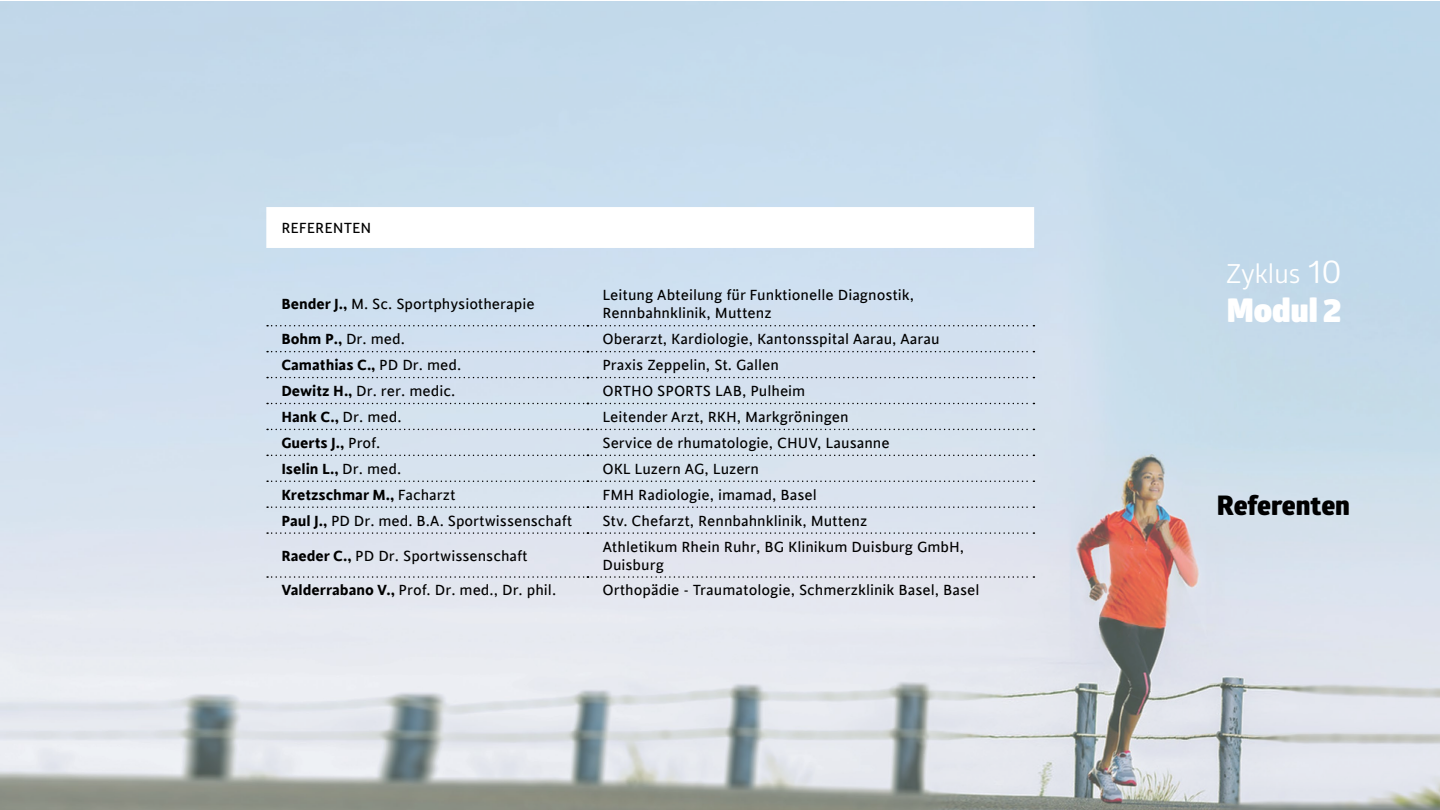
<style>
.page{position:relative;width:1440px;height:810px;background:#fff}
.page>*{position:absolute;margin:0;border:0;box-sizing:border-box;transform-origin:0 0}
.t1{font:900 32.78px "Glober";color:#fff}
.Absatzformat_4{font:800 27px "Glober";color:#000}
.t2{font:26.25px "Glober";color:#fff}
.Tabellentext_formatiert{font:16.5px/18px "Cinta";color:#000}
.Tabellentext_formatiert-2{font:700 16.5px "Cinta";color:#000}
.s1{font-weight:700}
.s2{font-weight:400}
.s3{font-size:32.78px}
</style>
<div class="page">
<img style="left:0;top:1px;width:1440px;height:809px">
<svg style="left:266px;top:207px;width:768px;height:41px"></svg>
<svg style="left:267px;top:377px;width:767px;height:1px"></svg>
<svg style="left:267px;top:403px;width:767px;height:1px"></svg>
<svg style="left:267px;top:429px;width:767px;height:1px"></svg>
<svg style="left:267px;top:455px;width:767px;height:1px"></svg>
<svg style="left:267px;top:481px;width:767px;height:1px"></svg>
<svg style="left:267px;top:506px;width:767px;height:2px;background:#b3bbc5"></svg>
<svg style="left:267px;top:532px;width:767px;height:2px;background:#b6bbc5"></svg>
<svg style="left:267px;top:576px;width:767px;height:2px;background:#babdc4"></svg>
<svg style="left:267px;top:325px;width:767px;height:1px"></svg>
<svg style="left:267px;top:351px;width:767px;height:1px"></svg>
<p class="Tabellentext_formatiert" style="left:281px;top:219px;width:92px">REFERENTEN</p>
<p class="Tabellentext_formatiert" style="left:281px;top:296px;width:255px"><span class="s1">Bender J.,</span> M. Sc. Sportphysiotherapie</p>
<p class="Tabellentext_formatiert" style="left:602px;top:287px;width:313px">Leitung Abteilung für Funktionelle Diagnostik,<br>Rennbahnklinik, Muttenz</p>
<p class="Tabellentext_formatiert-2" style="left:281px;top:329px;width:125px">Bohm P., <span class="s2">Dr. med.</span></p>
<p class="Tabellentext_formatiert" style="left:602px;top:330px;width:339px">Oberarzt, Kardiologie, Kantonsspital Aarau, Aarau</p>
<p class="Tabellentext_formatiert-2" style="left:281px;top:355px;width:181px">Camathias C., <span class="s2">PD Dr. med.</span></p>
<p class="Tabellentext_formatiert" style="left:602px;top:356px;width:178px">Praxis Zeppelin, St. Gallen</p>
<p class="Tabellentext_formatiert" style="left:281px;top:382px;width:175px"><span class="s1">Dewitz H.,</span> Dr. rer. medic.</p>
<p class="Tabellentext_formatiert" style="left:602px;top:382px;width:204px">ORTHO SPORTS LAB, Pulheim</p>
<p class="Tabellentext_formatiert-2" style="left:281px;top:407px;width:122px">Hank C., <span class="s2">Dr. med.</span></p>
<p class="Tabellentext_formatiert" style="left:602px;top:408px;width:248px">Leitender Arzt, RKH, Markgröningen</p>
<p class="Tabellentext_formatiert-2" style="left:281px;top:433px;width:101px">Guerts J., <span class="s2">Prof.</span></p>
<p class="Tabellentext_formatiert" style="left:602px;top:434px;width:289px">Service de rhumatologie, CHUV, Lausanne</p>
<p class="Tabellentext_formatiert-2" style="left:281px;top:459px;width:121px">Iselin L., <span class="s2">Dr. med.</span></p>
<p class="Tabellentext_formatiert" style="left:602px;top:460px;width:158px">OKL Luzern AG, Luzern</p>
<p class="Tabellentext_formatiert-2" style="left:281px;top:484px;width:176px">Kretzschmar M., <span class="s2">Facharzt</span></p>
<p class="Tabellentext_formatiert" style="left:602px;top:486px;width:216px">FMH Radiologie, imamad, Basel</p>
<p class="Tabellentext_formatiert" style="left:281px;top:512px;width:293px"><span class="s1">Paul J.,</span> PD Dr. med. B.A. Sportwissenschaft</p>
<p class="Tabellentext_formatiert" style="left:602px;top:512px;width:266px">Stv. Chefarzt, Rennbahnklinik, Muttenz</p>
<p class="Tabellentext_formatiert" style="left:281px;top:547px;width:248px"><span class="s1">Raeder C.,</span> PD Dr. Sportwissenschaft</p>
<p class="Tabellentext_formatiert" style="left:602px;top:538px;width:363px">Athletikum Rhein Ruhr, BG Klinikum Duisburg GmbH,<br>Duisburg</p>
<p class="Tabellentext_formatiert" style="left:281px;top:582px;width:276px"><span class="s1">Valderrabano V.,</span> Prof. Dr. med., Dr. phil.</p>
<p class="Tabellentext_formatiert" style="left:602px;top:582px;width:379px">Orthopädie - Traumatologie, Schmerzklinik Basel, Basel</p>
<p class="t2" style="left:1226px;top:255px;width:117px">Zyklus <span class="s3">10</span></p>
<p class="t1" style="left:1227px;top:285px;width:116px">Modul 2</p>
<p class="Absatzformat_4" style="left:1217px;top:486px;width:135px">Referenten</p>
</div>
